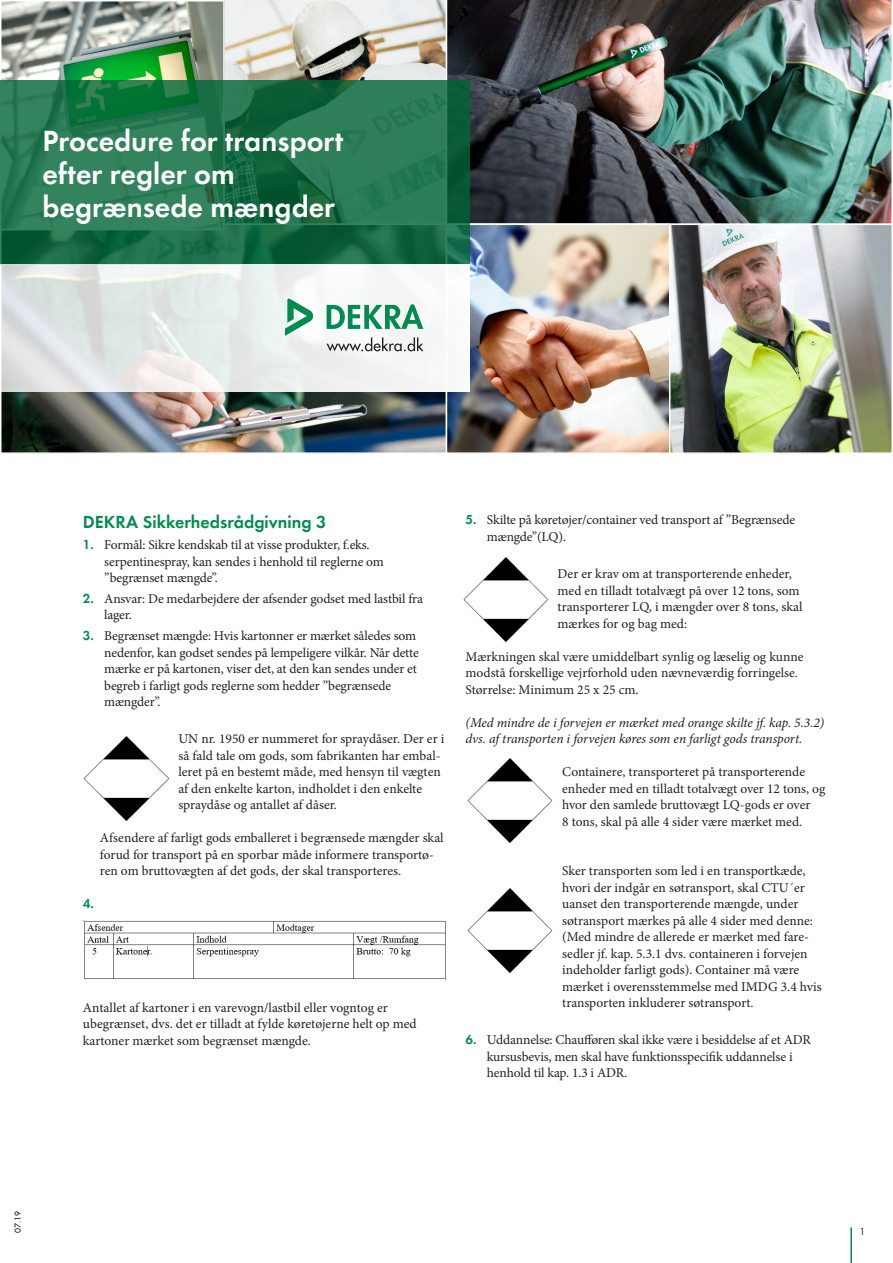
<style>
.page{position:relative;width:893px;height:1263px;background:#fff}
.page>*{position:absolute;margin:0;border:0;box-sizing:border-box;transform-origin:0 0}
.t1{font:30px "Futura Dem";color:#fff}
.t2{font:18px "Futura Dem";color:#008c4e}
.Body{font:13.5px/16.5px "Minion Pro";letter-spacing:-.005em;color:#231f20}
.Body-2{font:italic 13.5px/16.5px "Minion Pro";letter-spacing:-.01em;color:#231f20}
.t3{font:13.5px "Futura Dem";color:#008c4e}
.sidenr{font:10.5px "Futura Boo";color:#231f20}
.t4{font:9px "Futura Boo";color:#000}
.s1{font-family:"Futura Dem";color:#008c4e}
</style>
<div class="page">
<svg style="left:225px;top:0;width:221px;height:80px"></svg>
<img style="left:3px;top:227px;width:660px;height:224px">
<img style="left:3px;top:3px;width:219px;height:77px">
<div style="left:0;top:0;width:225px;height:230px;border:2px solid #fff"></div>
<img style="left:447px;top:0;width:445px;height:224px">
<img style="left:663px;top:227px;width:227px;height:224px">
<div style="left:446px;top:224px;width:224px;height:230px;border:2px solid #fff"></div>
<img style="left:83px;top:736px;width:86px;height:85px">
<img style="left:467px;top:888px;width:86px;height:85px">
<img style="left:467px;top:758px;width:86px;height:85px">
<img style="left:463px;top:557px;width:85px;height:85px">
<img style="left:84px;top:921px;width:362px;height:59px">
<hr style="left:850px;top:1227px;width:2px;height:36px;background:#008c4e">
<svg style="left:0;top:80px;width:470px;height:185px;background:#21734d"></svg>
<svg style="left:1px;top:265px;width:469px;height:127px"></svg>
<svg style="left:327px;top:304px;width:96px;height:25px"></svg>
<svg style="left:285px;top:298px;width:28px;height:39px"></svg>
<svg style="left:326px;top:337px;width:97px;height:14px"></svg>
<h2 class="t1" style="left:43px;top:119px;width:302px">Procedure for transport</h2>
<h2 class="t1" style="left:43px;top:152px;width:194px">efter regler om</h2>
<h2 class="t1" style="left:43px;top:185px;width:294px">begrænsede mængder</h2>
<p class="t4" style="left:12px;top:1233px;width:23px;rotate:-90deg">07.19</p>
<h1 class="t2" style="left:83px;top:509px;width:245px">DEKRA Sikkerhedsrådgivning 3</h1>
<p class="Body" style="left:104px;top:537px;width:281px;text-indent:-21px"><span class="s1">1.</span> Formål: Sikre kendskab til at visse produkter, f.eks. serpentinespray, kan sendes i henhold til reglerne om ”begrænset mængde”.</p>
<p class="Body" style="left:104px;top:590px;width:320px;text-indent:-21px"><span class="s1">2.</span> Ansvar: De medarbejdere der afsender godset med lastbil fra lager.</p>
<p class="Body" style="left:104px;top:628px;width:316px;text-indent:-21px"><span class="s1">3.</span> Begrænset mængde: Hvis kartonner er mærket således som nedenfor, kan godset sendes på lempeligere vilkår. Når dette mærke er på kartonen, viser det, at den kan sendes under et begreb i farligt gods reglerne som hedder ”begrænsede mængder”.</p>
<p class="Body" style="left:178px;top:731px;width:268px">UN nr. 1950 er nummeret for spraydåser. Der er i så fald tale om gods, som fabrikanten har embal&shy;leret på en bestemt måde, med hensyn til vægten af den enkelte karton, indholdet i den enkelte spraydåse og antallet af dåser.</p>
<p class="Body" style="left:100px;top:830px;width:345px">Afsendere af farligt gods emballeret i begrænsede mængder skal forud for transport på en sporbar måde informere transportø&shy;ren om bruttovægten af det gods, der skal transporteres.</p>
<p class="t3" style="left:83px;top:894px;width:12px">4.</p>
<p class="Body" style="left:83px;top:999px;width:306px">Antallet af kartoner i en varevogn/lastbil eller vogntog er</p>
<p class="Body" style="left:83px;top:1016px;width:335px">ubegrænset, dvs. det er tilladt at fylde køretøjerne helt op med kartoner mærket som begrænset mængde.</p>
<p class="Body" style="left:487px;top:512px;width:310px;text-indent:-21px"><span class="s1">5.</span> Skilte på køretøjer/container ved transport af ”Begrænsede mængde”(LQ).</p>
<p class="Body" style="left:558px;top:566px;width:236px">Der er krav om at transporterende enheder,</p>
<p class="Body" style="left:558px;top:582px;width:246px">med en tilladt totalvægt på over 12 tons, som transporterer LQ, i mængder over 8 tons, skal mærkes for og bag med:</p>
<p class="Body" style="left:466px;top:648px;width:339px">Mærkningen skal være umiddelbart synlig og læselig og kunne modstå forskellige vejrforhold uden nævneværdig forringelse.<br>Størrelse: Minimum 25 x 25 cm.</p>
<p class="Body-2" style="left:466px;top:714px;width:360px">(Med mindre de i forvejen er mærket med orange skilte jf. kap. 5.3.2) dvs. af transporten i forvejen køres som en farligt gods transport.</p>
<p class="Body" style="left:562px;top:764px;width:265px">Containere, transporteret på transporterende enheder med en tilladt totalvægt over 12 tons, og hvor den samlede bruttovægt LQ-gods er over</p>
<p class="Body" style="left:562px;top:813px;width:242px">8 tons, skal på alle 4 sider være mærket med.</p>
<p class="Body" style="left:562px;top:863px;width:252px">Sker transporten som led i en transportkæde, hvori der indgår en søtransport, skal CTU´er uanset den transporterende mængde, under søtransport mærkes på alle 4 sider med denne: (Med mindre de allerede er mærket med fare-</p>
<p class="Body" style="left:562px;top:945px;width:261px">sedler jf. kap. 5.3.1 dvs. containeren i forvejen indeholder farligt gods). Container må være mærket i overensstemmelse med IMDG 3.4 hvis transporten inkluderer søtransport.</p>
<p class="Body" style="left:487px;top:1032px;width:326px;text-indent:-21px"><span class="s1">6.</span> Uddannelse: Chaufføren skal ikke være i besiddelse af et ADR kursusbevis, men skal have funktionsspecifik uddannelse i henhold til kap. 1.3 i ADR.</p>
<p class="sidenr" style="left:860px;top:1225px;width:7px">1</p>
</div>
